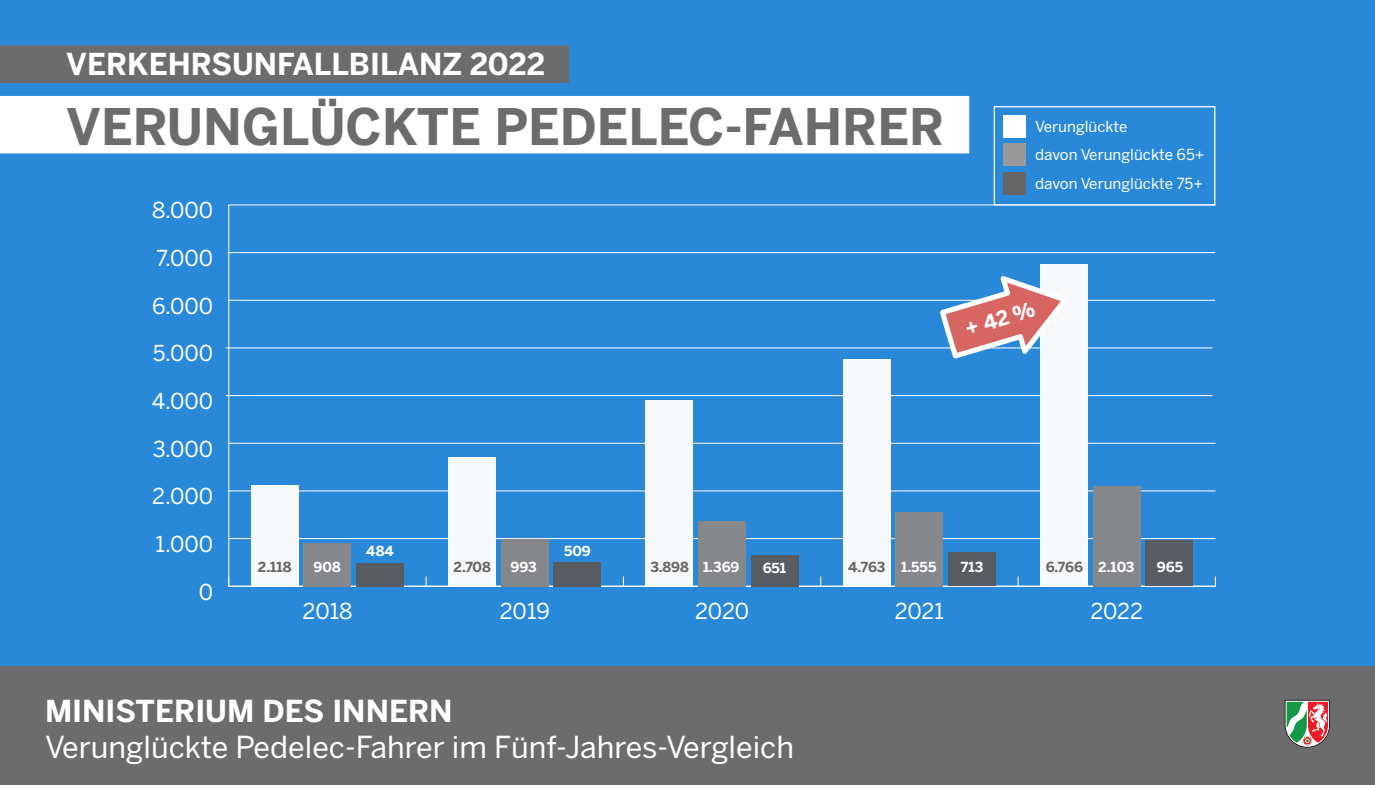
<style>
.page{position:relative;width:1375px;height:785px;background:#fff}
.page>*{position:absolute;margin:0;border:0;box-sizing:border-box;transform-origin:0 0}
.Headline{font:700 50px "Benton Sans";color:#6c6c6c}
.Trauer_Unterzeile{font:30.12px "Benton Sans";color:#fff}
.Trauer_Unterzeile-2{font:700 30.12px "Benton Sans";color:#fff}
.Overhead{font:700 30px "Benton Sans";color:#fff}
.t1{font:21.75px "Benton Sans";color:#fff}
.t2{font:700 20.38px "Benton Sans";color:#fff}
.t3{font:15.12px "Benton Sans";color:#fff}
.t4{font:700 13.75px "Benton Sans";color:#fff}
.t5{font:700 13.75px "Benton Sans";letter-spacing:-.005em;color:#666}
</style>
<div class="page">
<div style="left:0;top:0;width:1375px;height:770px;background:#2989d8"></div>
<svg style="left:820px;top:577px;width:2px;height:9px"></svg>
<hr style="left:229px;top:205px;width:1px;height:381px;background:#fff">
<hr style="left:229px;top:586px;width:986px;height:1px;background:#fff">
<hr style="left:229px;top:538px;width:987px;height:1px;background:#fff">
<hr style="left:229px;top:491px;width:987px;height:1px;background:#fff">
<hr style="left:229px;top:443px;width:987px;height:1px;background:#fff">
<hr style="left:226px;top:395px;width:987px;height:1px;background:#fff">
<hr style="left:226px;top:348px;width:987px;height:1px;background:#fff">
<hr style="left:229px;top:300px;width:986px;height:1px;background:#fff">
<hr style="left:229px;top:252px;width:986px;height:1px;background:#fff">
<hr style="left:229px;top:205px;width:986px;height:1px;background:#fff">
<div style="left:356px;top:563px;width:48px;height:23px;background:#595c61"></div>
<div style="left:554px;top:562px;width:47px;height:24px;background:#595c61"></div>
<div style="left:751px;top:555px;width:47px;height:31px;background:#595c61"></div>
<div style="left:948px;top:552px;width:48px;height:34px;background:#595c61"></div>
<div style="left:1146px;top:540px;width:47px;height:46px;background:#595c61"></div>
<div style="left:304px;top:543px;width:47px;height:43px;background:#86878b"></div>
<div style="left:501px;top:539px;width:47px;height:47px;background:#86878b"></div>
<div style="left:698px;top:521px;width:48px;height:65px;background:#86878b"></div>
<div style="left:896px;top:512px;width:47px;height:74px;background:#86878b"></div>
<div style="left:1093px;top:486px;width:47px;height:100px;background:#86878b"></div>
<div style="left:251px;top:485px;width:48px;height:101px;background:#f7f8f9"></div>
<div style="left:448px;top:457px;width:48px;height:129px;background:#f7f8f9"></div>
<div style="left:646px;top:400px;width:47px;height:186px;background:#f7f8f9"></div>
<div style="left:843px;top:359px;width:47px;height:227px;background:#f7f8f9"></div>
<div style="left:1040px;top:264px;width:48px;height:322px;background:#f7f8f9"></div>
<div style="left:0;top:45px;width:569px;height:38px;background:#6c6c6c"></div>
<div style="left:0;top:96px;width:969px;height:57px;background:#fff"></div>
<div style="left:0;top:666px;width:1375px;height:119px;background:#6c6c6c"></div>
<svg style="left:1285px;top:700px;width:45px;height:48px;background:#a49382"></svg>
<div style="left:994px;top:106px;width:221px;height:99px;background:#2989d8;border:1px solid #fff"></div>
<div style="left:1003px;top:172px;width:23px;height:23px;background:#666"></div>
<div style="left:1003px;top:144px;width:23px;height:22px;background:#999"></div>
<div style="left:1003px;top:115px;width:23px;height:23px;background:#fff"></div>
<svg style="left:936px;top:276px;width:125px;height:83px"></svg>
<p class="Overhead" style="left:66px;top:47px;width:481px">VERKEHRSUNFALLBILANZ 2022</p>
<p class="Headline" style="left:66px;top:97px;width:880px">VERUNGLÜCKTE PEDELEC-FAHRER</p>
<p class="t1" style="left:152px;top:198px;width:63px">8.000</p>
<p class="t1" style="left:156px;top:245px;width:59px">7.000</p>
<p class="t1" style="left:152px;top:293px;width:63px">6.000</p>
<p class="t1" style="left:153px;top:341px;width:62px">5.000</p>
<p class="t1" style="left:152px;top:388px;width:63px">4.000</p>
<p class="t1" style="left:153px;top:436px;width:62px">3.000</p>
<p class="t1" style="left:152px;top:484px;width:63px">2.000</p>
<p class="t3" style="left:1035px;top:118px;width:94px">Verunglückte</p>
<p class="t3" style="left:1035px;top:146px;width:171px">davon Verunglückte 65+</p>
<p class="t3" style="left:1035px;top:174px;width:170px">davon Verunglückte 75+</p>
<p class="t2" style="left:962px;top:318px;width:74px;rotate:-17deg">+ 42 %</p>
<p class="t1" style="left:156px;top:531px;width:59px">1.000</p>
<p class="t1" style="left:199px;top:579px;width:16px">0</p>
<p class="t5" style="left:258px;top:559px;width:35px">2.118</p>
<p class="t4" style="left:313px;top:559px;width:29px">908</p>
<p class="t4" style="left:366px;top:543px;width:29px">484</p>
<p class="t4" style="left:564px;top:543px;width:28px">509</p>
<p class="t5" style="left:454px;top:559px;width:39px">2.708</p>
<p class="t4" style="left:511px;top:559px;width:28px">993</p>
<p class="t5" style="left:651px;top:559px;width:40px">3.898</p>
<p class="t4" style="left:703px;top:559px;width:38px">1.369</p>
<p class="t4" style="left:763px;top:560px;width:25px">651</p>
<p class="t5" style="left:848px;top:559px;width:39px">4.763</p>
<p class="t4" style="left:901px;top:559px;width:37px">1.555</p>
<p class="t4" style="left:961px;top:559px;width:24px">713</p>
<p class="t5" style="left:1046px;top:559px;width:39px">6.766</p>
<p class="t4" style="left:1098px;top:559px;width:38px">2.103</p>
<p class="t4" style="left:1157px;top:559px;width:28px">965</p>
<p class="t1" style="left:302px;top:598px;width:52px">2018</p>
<p class="t1" style="left:500px;top:598px;width:52px">2019</p>
<p class="t1" style="left:695px;top:598px;width:55px">2020</p>
<p class="t1" style="left:895px;top:598px;width:51px">2021</p>
<p class="t1" style="left:1090px;top:598px;width:54px">2022</p>
<p class="Trauer_Unterzeile-2" style="left:45px;top:693px;width:409px">MINISTERIUM DES INNERN</p>
<p class="Trauer_Unterzeile" style="left:45px;top:729px;width:751px">Verunglückte Pedelec-Fahrer im Fünf-Jahres-Vergleich</p>
</div>
